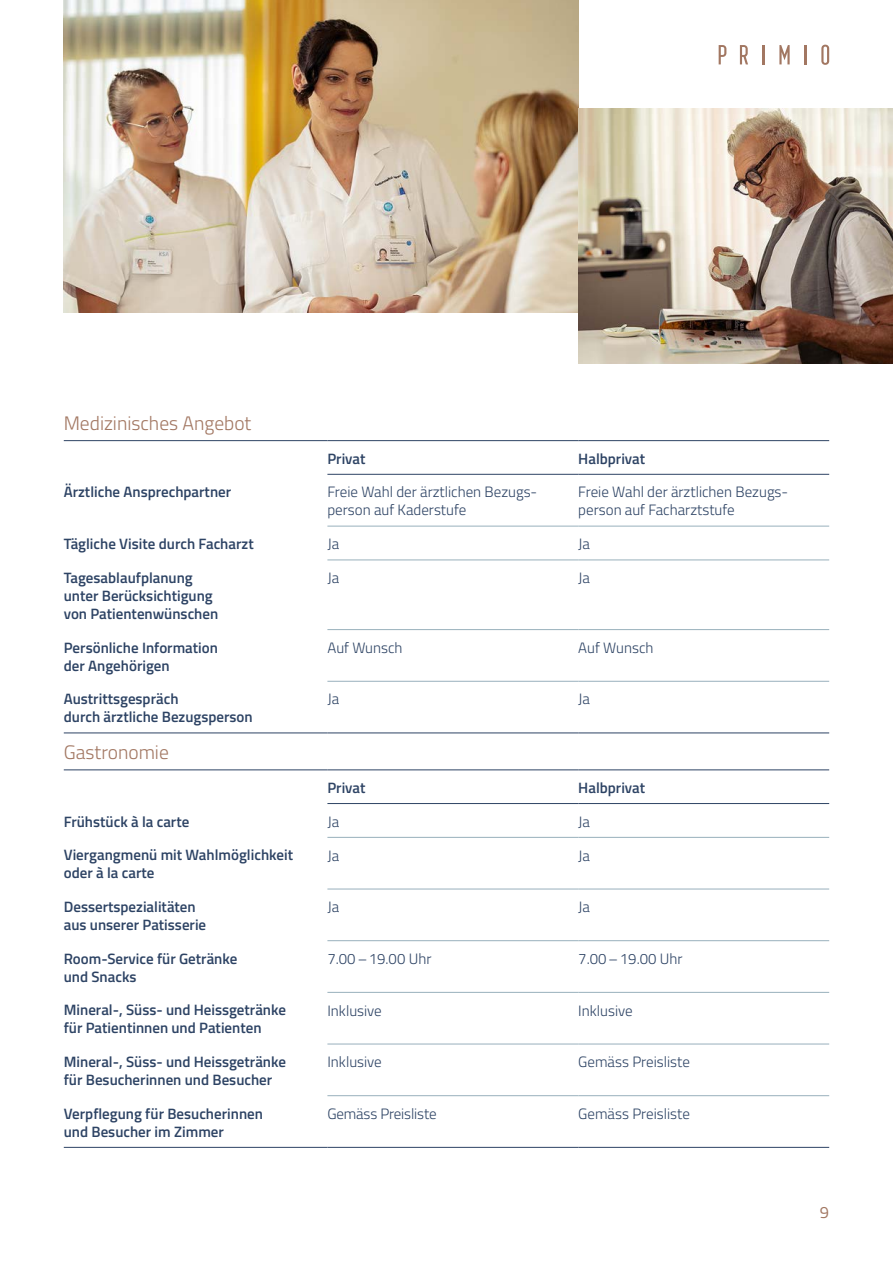
<style>
.page{position:relative;width:893px;height:1263px;background:#fff}
.page>*{position:absolute;margin:0;border:0;box-sizing:border-box;transform-origin:0 0}
.t1{font:300 19.5px "Titillium Web";color:#a27762}
.t2{font:16.5px "Titillium Web";color:#a27762}
.t3{font:600 15px/18px "Titillium Web";color:#2d4364}
.t4{font:300 15px/18px "Titillium Web";color:#2d4364}
</style>
<div class="page">
<img style="left:64px;top:0;width:514px;height:313px">
<img style="left:578px;top:108px;width:315px;height:256px">
<svg style="left:719px;top:45px;width:7px;height:19px"></svg>
<svg style="left:740px;top:45px;width:8px;height:19px"></svg>
<svg style="left:762px;top:45px;width:2px;height:19px"></svg>
<svg style="left:779px;top:45px;width:11px;height:19px"></svg>
<hr style="left:804px;top:45px;width:3px;height:19px;background:#a27762">
<svg style="left:821px;top:45px;width:8px;height:20px"></svg>
<hr style="left:64px;top:440px;width:263px;height:1px;background:#2d4364">
<hr style="left:327px;top:440px;width:251px;height:1px;background:#2d4364">
<hr style="left:578px;top:440px;width:251px;height:1px;background:#2d4364">
<hr style="left:327px;top:474px;width:251px;height:1px;background:#2d4364">
<hr style="left:578px;top:474px;width:251px;height:1px;background:#2d4364">
<hr style="left:327px;top:526px;width:251px;height:1px;background:#98b0bc">
<hr style="left:578px;top:526px;width:251px;height:1px;background:#98b0bc">
<hr style="left:327px;top:559px;width:251px;height:1px;background:#98b0bc">
<hr style="left:578px;top:559px;width:251px;height:1px;background:#98b0bc">
<hr style="left:327px;top:629px;width:251px;height:1px;background:#98b0bc">
<hr style="left:578px;top:629px;width:251px;height:1px;background:#98b0bc">
<hr style="left:327px;top:681px;width:251px;height:1px;background:#98b0bc">
<hr style="left:578px;top:681px;width:251px;height:1px;background:#98b0bc">
<hr style="left:64px;top:732px;width:263px;height:1px;background:#2d4364">
<hr style="left:327px;top:732px;width:251px;height:1px;background:#2d4364">
<hr style="left:578px;top:732px;width:251px;height:1px;background:#2d4364">
<hr style="left:64px;top:769px;width:263px;height:1px;background:#2d4364">
<hr style="left:327px;top:769px;width:251px;height:1px;background:#2d4364">
<hr style="left:578px;top:769px;width:251px;height:1px;background:#2d4364">
<hr style="left:327px;top:803px;width:251px;height:1px;background:#2d4364">
<hr style="left:578px;top:803px;width:251px;height:1px;background:#2d4364">
<hr style="left:327px;top:837px;width:251px;height:1px;background:#98b0bc">
<hr style="left:578px;top:837px;width:251px;height:1px;background:#98b0bc">
<hr style="left:327px;top:889px;width:251px;height:1px;background:#98b0bc">
<hr style="left:578px;top:889px;width:251px;height:1px;background:#98b0bc">
<hr style="left:327px;top:940px;width:251px;height:1px;background:#98b0bc">
<hr style="left:578px;top:940px;width:251px;height:1px;background:#98b0bc">
<hr style="left:327px;top:992px;width:251px;height:1px;background:#98b0bc">
<hr style="left:578px;top:992px;width:251px;height:1px;background:#98b0bc">
<hr style="left:327px;top:1044px;width:251px;height:1px;background:#98b0bc">
<hr style="left:578px;top:1044px;width:251px;height:1px;background:#98b0bc">
<hr style="left:327px;top:1095px;width:251px;height:1px;background:#98b0bc">
<hr style="left:578px;top:1095px;width:251px;height:1px;background:#98b0bc">
<hr style="left:64px;top:1147px;width:263px;height:1px;background:#2d4364">
<hr style="left:327px;top:1147px;width:251px;height:1px;background:#2d4364">
<hr style="left:578px;top:1147px;width:251px;height:1px;background:#2d4364">
<h1 class="t1" style="left:64px;top:409px;width:189px">Medizinisches Angebot</h1>
<p class="t3" style="left:327px;top:449px;width:40px">Privat</p>
<p class="t3" style="left:578px;top:449px;width:68px">Halbprivat</p>
<p class="t3" style="left:64px;top:482px;width:169px">Ärztliche Ansprechpartner</p>
<p class="t4" style="left:327px;top:482px;width:209px">Freie Wahl der ärztlichen Bezugs&shy;person auf Kaderstufe</p>
<p class="t4" style="left:578px;top:482px;width:209px">Freie Wahl der ärztlichen Bezugs&shy;person auf Facharztstufe</p>
<p class="t3" style="left:64px;top:534px;width:191px">Tägliche Visite durch Facharzt</p>
<p class="t4" style="left:327px;top:534px;width:13px">Ja</p>
<p class="t4" style="left:578px;top:534px;width:13px">Ja</p>
<p class="t3" style="left:64px;top:568px;width:156px">Tagesablaufplanung unter Berücksichtigung von Patientenwünschen</p>
<p class="t4" style="left:327px;top:568px;width:13px">Ja</p>
<p class="t4" style="left:578px;top:568px;width:13px">Ja</p>
<p class="t3" style="left:64px;top:638px;width:156px">Persönliche Information der Angehörigen</p>
<p class="t4" style="left:327px;top:638px;width:77px">Auf Wunsch</p>
<p class="t4" style="left:578px;top:638px;width:77px">Auf Wunsch</p>
<p class="t3" style="left:64px;top:689px;width:190px">Austrittsgespräch<br>durch ärztliche Bezugsperson</p>
<p class="t4" style="left:327px;top:689px;width:13px">Ja</p>
<p class="t4" style="left:578px;top:689px;width:13px">Ja</p>
<h1 class="t1" style="left:64px;top:738px;width:107px">Gastronomie</h1>
<p class="t3" style="left:327px;top:778px;width:40px">Privat</p>
<p class="t3" style="left:578px;top:778px;width:68px">Halbprivat</p>
<p class="t3" style="left:64px;top:811px;width:127px">Frühstück à la carte</p>
<p class="t4" style="left:327px;top:812px;width:13px">Ja</p>
<p class="t4" style="left:578px;top:812px;width:13px">Ja</p>
<p class="t3" style="left:64px;top:845px;width:231px">Viergangmenü mit Wahlmöglichkeit oder à la carte</p>
<p class="t4" style="left:327px;top:845px;width:13px">Ja</p>
<p class="t4" style="left:578px;top:845px;width:13px">Ja</p>
<p class="t3" style="left:64px;top:897px;width:144px">Dessertspezialitäten aus unserer Patisserie</p>
<p class="t4" style="left:327px;top:897px;width:13px">Ja</p>
<p class="t4" style="left:578px;top:897px;width:13px">Ja</p>
<p class="t3" style="left:64px;top:949px;width:175px">Room-Service für Getränke und Snacks</p>
<p class="t4" style="left:327px;top:949px;width:105px">7.00–19.00 Uhr</p>
<p class="t4" style="left:578px;top:949px;width:106px">7.00–19.00 Uhr</p>
<p class="t3" style="left:64px;top:1000px;width:224px">Mineral-, Süss- und Heissgetränke für Patientinnen und Patienten</p>
<p class="t4" style="left:327px;top:1000px;width:56px">Inklusive</p>
<p class="t4" style="left:578px;top:1000px;width:56px">Inklusive</p>
<p class="t3" style="left:64px;top:1052px;width:224px">Mineral-, Süss- und Heissgetränke für Besucherinnen und Besucher</p>
<p class="t4" style="left:327px;top:1052px;width:56px">Inklusive</p>
<p class="t4" style="left:578px;top:1052px;width:113px">Gemäss Preisliste</p>
<p class="t3" style="left:64px;top:1104px;width:201px">Verpflegung für Besucherinnen und Besucher im Zimmer</p>
<p class="t4" style="left:327px;top:1104px;width:111px">Gemäss Preisliste</p>
<p class="t4" style="left:578px;top:1104px;width:113px">Gemäss Preisliste</p>
<p class="t2" style="left:820px;top:1200px;width:11px">9</p>
</div>
